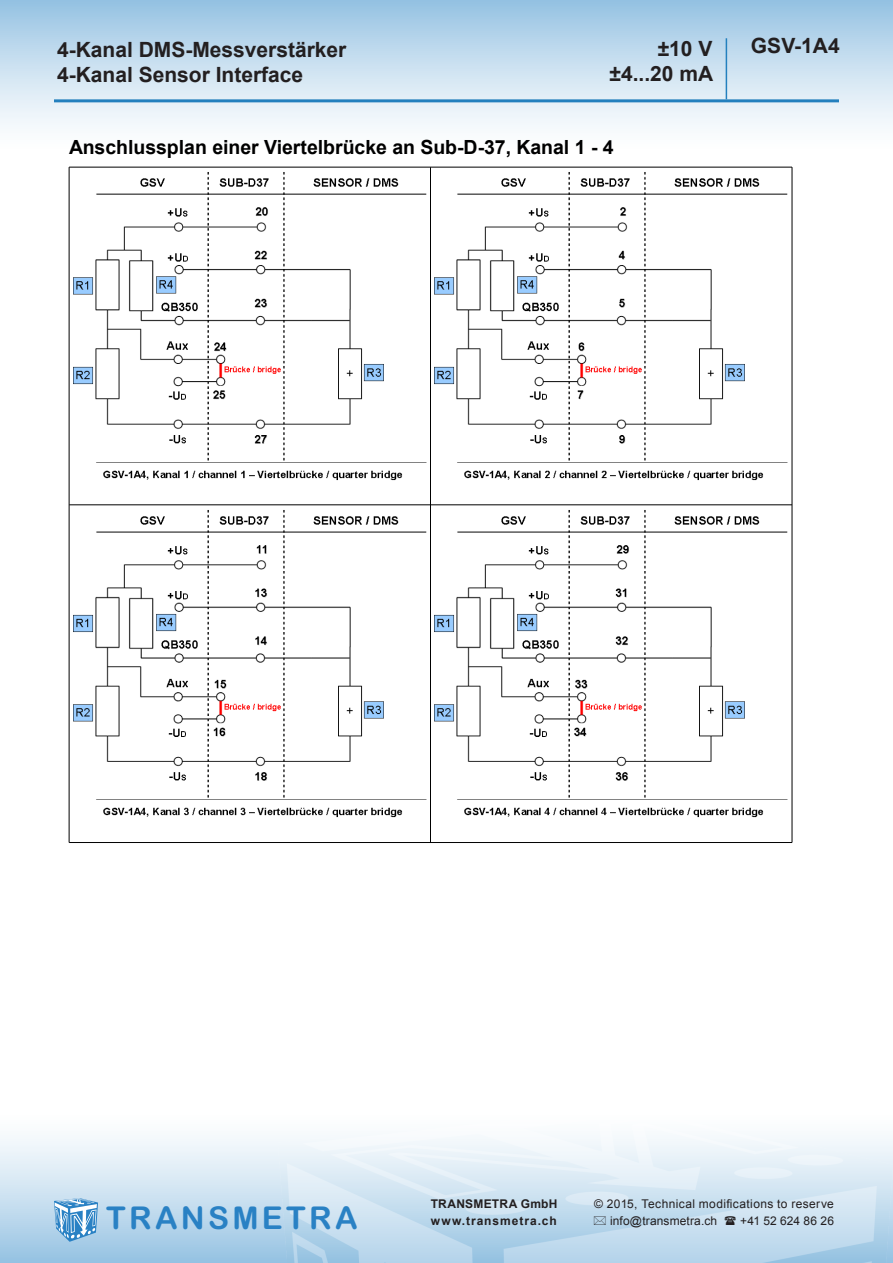
<style>
.page{position:relative;width:893px;height:1263px;background:#fff}
.page>*{position:absolute;margin:0;border:0;box-sizing:border-box;transform-origin:0 0}
.t1{font:31.5px "Arial Rounded MT Bold";letter-spacing:.105em;color:#2981c4}
.t2{font:700 21px "Arial";color:#231f20}
.t3{font:700 19.5px "Arial";color:#000}
.t4{font:12px "Arial";letter-spacing:.025em;color:#231f20}
.t5{font:700 12px "Arial";letter-spacing:.065em;color:#231f20}
.t6{font:700 12px "Arial";letter-spacing:.02em;color:#231f20}
.t7{font:12px "Arial";letter-spacing:.005em;color:#231f20}
</style>
<div class="page">
<div style="left:0;top:1093px;width:893px;height:170px;background:linear-gradient(to bottom,#fff,#9dc6e4)"></div>
<img style="left:278px;top:1103px;width:615px;height:160px">
<div style="left:0;top:0;width:893px;height:170px;background:linear-gradient(to bottom,#9dc7e6,#fff)"></div>
<svg style="left:54px;top:1198px;width:44px;height:44px;background:#85b7dd"></svg>
<hr style="left:54px;top:99px;width:785px;height:3px;background:#2380be">
<hr style="left:726px;top:38px;width:1px;height:61px;background:#2380be">
<hr style="left:69px;top:167px;width:723px;height:1px;background:#000">
<hr style="left:69px;top:505px;width:723px;height:1px;background:#000">
<hr style="left:69px;top:842px;width:723px;height:1px;background:#000">
<hr style="left:69px;top:167px;width:1px;height:675px;background:#000">
<hr style="left:430px;top:167px;width:1px;height:675px;background:#000">
<hr style="left:792px;top:167px;width:1px;height:675px;background:#000">
<img style="left:73px;top:172px;width:353px;height:309px">
<img style="left:435px;top:172px;width:353px;height:309px">
<img style="left:73px;top:510px;width:353px;height:308px">
<img style="left:435px;top:510px;width:353px;height:308px">
<svg style="left:594px;top:1216px;width:12px;height:9px"></svg>
<svg style="left:725px;top:1216px;width:11px;height:9px"></svg>
<p class="t2" style="left:57px;top:35px;width:291px">4-Kanal DMS-Messverstärker</p>
<p class="t2" style="left:57px;top:60px;width:248px">4-Kanal Sensor Interface</p>
<p class="t2" style="left:658px;top:35px;width:56px">±10 V</p>
<p class="t2" style="left:751px;top:32px;width:90px">GSV-1A4</p>
<p class="t2" style="left:609px;top:60px;width:105px">±4...20 mA</p>
<p class="t3" style="left:69px;top:137px;width:546px">Anschlussplan einer Viertelbrücke an Sub-D-37, Kanal 1 - 4</p>
<p class="t1" style="left:106px;top:1199px;width:253px">TRANSMETRA</p>
<p class="t6" style="left:431px;top:1196px;width:128px">TRANSMETRA GmbH</p>
<p class="t4" style="left:594px;top:1196px;width:241px">© 2015, Technical modifications to reserve</p>
<p class="t5" style="left:431px;top:1213px;width:127px">www.transmetra.ch</p>
<p class="t4" style="left:610px;top:1213px;width:109px">info@transmetra.ch</p>
<p class="t7" style="left:740px;top:1213px;width:95px">+41 52 624 86 26</p>
</div>
